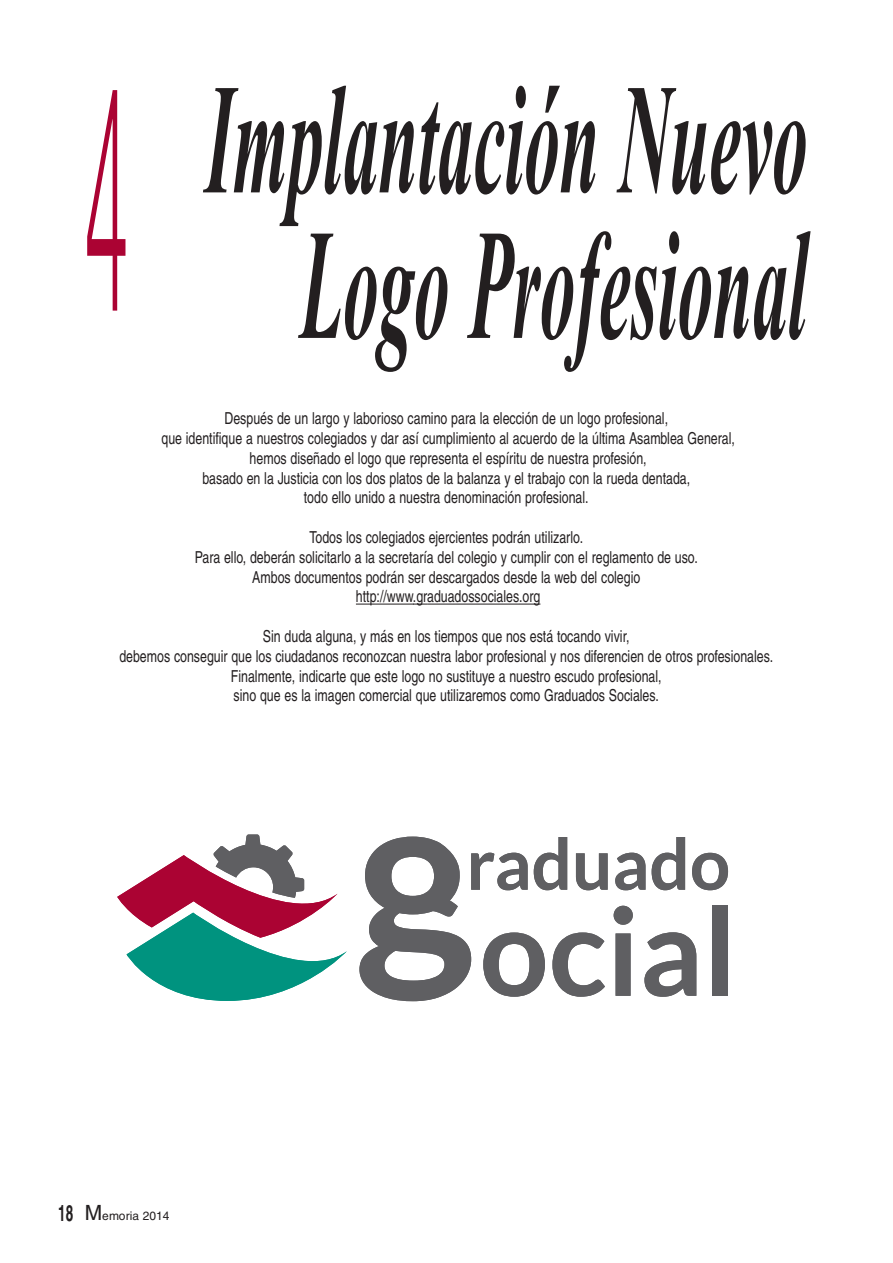
<style>
.page{position:relative;width:893px;height:1263px;background:#fff}
.page>*{position:absolute;margin:0;border:0;box-sizing:border-box;transform-origin:0 0}
.t1{font:italic 700 157.5px/145.5px "Times New Roman";color:#231f20;text-align:right;scale:.45 1}
.t2{font:16.5px/19.8px "Helvetica";color:#231f20;text-align:center;scale:.75 1}
.t3{font:12px "Helvetica";color:#231f20}
.s1{font-weight:700;font-size:22.5px}
.s2{font-size:21px}
</style>
<div class="page">
<hr style="left:356px;top:604px;width:58px;height:1px;background:#231f20">
<svg style="left:413px;top:604px;width:14px;height:1px"></svg>
<hr style="left:427px;top:604px;width:92px;height:1px;background:#231f20">
<svg style="left:519px;top:604px;width:21px;height:1px"></svg>
<svg style="left:117px;top:834px;width:230px;height:167px"></svg>
<svg style="left:615px;top:853px;width:30px;height:37px"></svg>
<svg style="left:652px;top:837px;width:33px;height:53px"></svg>
<svg style="left:692px;top:853px;width:36px;height:37px"></svg>
<svg style="left:614px;top:906px;width:19px;height:90px"></svg>
<svg style="left:644px;top:932px;width:52px;height:65px"></svg>
<div style="left:712px;top:905px;width:15px;height:91px;background:#5f5f62"></div>
<svg style="left:359px;top:837px;width:249px;height:164px"></svg>
<h1 class="t1" style="left:85px;top:83px;width:1608px">Implantación Nuevo<br><sup>4</sup> Logo Profesional</h1>
<p class="t2" style="left:161px;top:410px;width:766px">Después de un largo y laborioso camino para la elección de un logo profesional,<br>que identifique a nuestros colegiados y dar así cumplimiento al acuerdo de la última Asamblea General, hemos diseñado el logo que representa el espíritu de nuestra profesión,<br>basado en la Justicia con los dos platos de la balanza y el trabajo con la rueda dentada,<br>todo ello unido a nuestra denominación profesional.</p>
<p class="t2" style="left:195px;top:529px;width:672px">Todos los colegiados ejercientes podrán utilizarlo.<br>Para ello, deberán solicitarlo a la secretaría del colegio y cumplir con el reglamento de uso.<br>Ambos documentos podrán ser descargados desde la web del colegio http://www.graduadossociales.org</p>
<p class="t2" style="left:119px;top:628px;width:873px">Sin duda alguna, y más en los tiempos que nos está tocando vivir,<br>debemos conseguir que los ciudadanos reconozcan nuestra labor profesional y nos diferencien de otros profesionales.<br>Finalmente, indicarte que este logo no sustituye a nuestro escudo profesional,<br>sino que es la imagen comercial que utilizaremos como Graduados Sociales.</p>
<p class="t3" style="left:58px;top:1211px;width:113px"><span class="s1">18</span> <span class="s2">M</span>emoria 2014</p>
</div>
